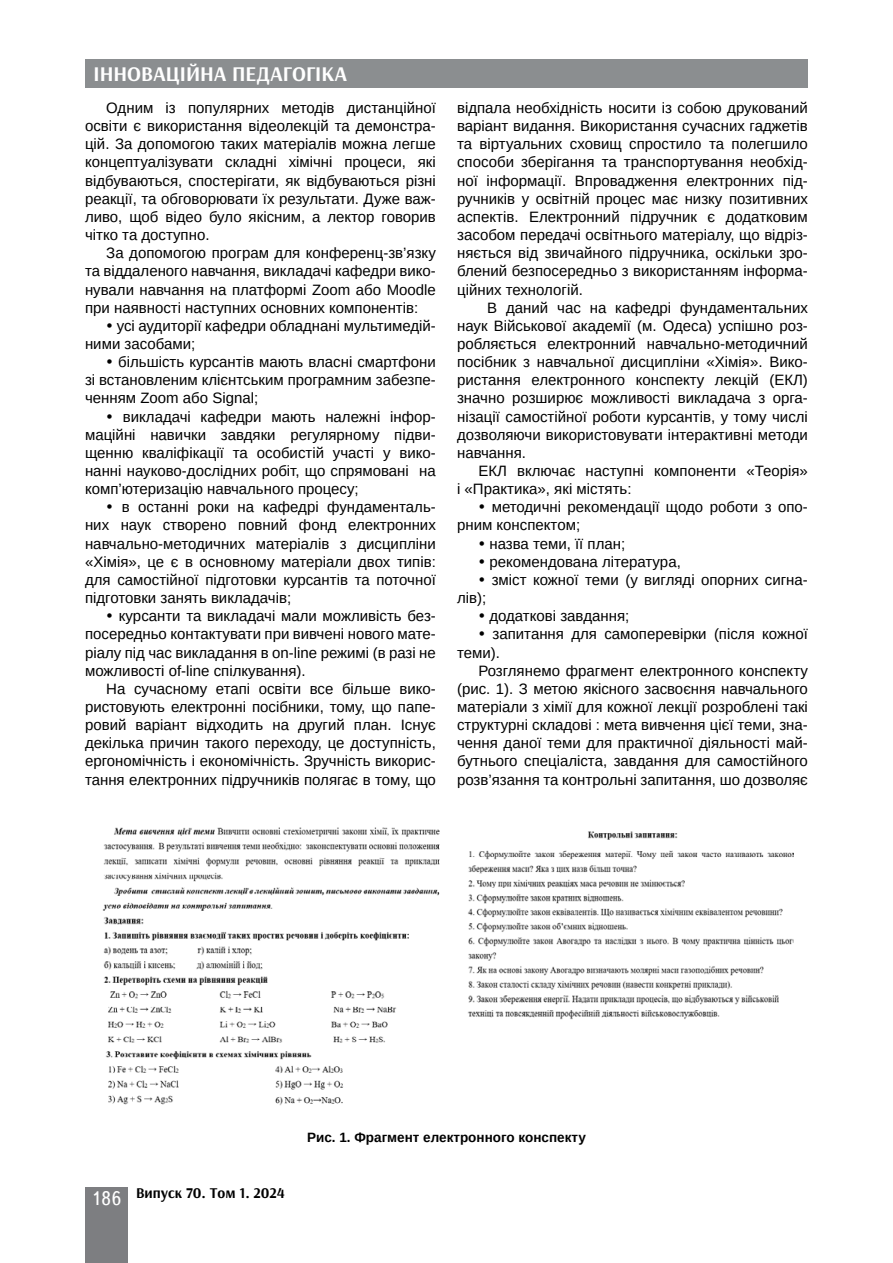
<style>
.page{position:relative;width:893px;height:1263px;background:#fff}
.page>*{position:absolute;margin:0;border:0;box-sizing:border-box;transform-origin:0 0}
.t1{font:700 21px "Arsenal";color:#fff}
.t2{font:15px/18.1px "Arimo";color:#000;text-align:justify}
.t3{font:700 15px "Arsenal";color:#000}
.t4{font:700 13.5px "Arimo";color:#000}
.s1{font-family:"Ukrainian Text";font-weight:400;font-size:19.5px;color:#fff}
</style>
<div class="page">
<div style="left:85px;top:59px;width:723px;height:29px;background:#8b8e90"></div>
<div style="left:85px;top:1186px;width:43px;height:76px;background:#7d7e81"></div>
<img style="left:102px;top:827px;width:338px;height:278px">
<img style="left:468px;top:831px;width:325px;height:189px">
<h1 class="t1" style="left:94px;top:61px;width:255px">ІННОВАЦІЙНА ПЕДАГОГІКА</h1>
<p class="t2" style="left:85px;top:99px;width:352px;text-indent:21px">Одним із популярних методів дистанційної освіти є використання відеолекцій та демонстра&shy;цій. За допомогою таких матеріалів можна легше концептуалізувати складні хімічні процеси, які відбуваються, спостерігати, як відбуваються різні реакції, та обговорювати їх результати. Дуже важ&shy;ливо, щоб відео було якісним, а лектор говорив чітко та доступно.</p>
<p class="t2" style="left:85px;top:244px;width:352px;text-indent:21px">За допомогою програм для конференц-зв’язку та віддаленого навчання, викладачі кафедри вико&shy;нували навчання на платформі Zoom або Moodle при наявності наступних основних компонентів:</p>
<p class="t2" style="left:85px;top:317px;width:352px;text-indent:21px">• усі аудиторії кафедри обладнані мультимедій&shy;ними засобами;</p>
<p class="t2" style="left:85px;top:353px;width:352px;text-indent:21px">• більшість курсантів мають власні смартфони зі встановленим клієнтським програмним забезпе&shy;ченням Zoom або Signal;</p>
<p class="t2" style="left:85px;top:407px;width:352px;text-indent:21px">• викладачі кафедри мають належні інфор&shy;маційні навички завдяки регулярному підви&shy;щенню кваліфікації та особистій участі у вико&shy;нанні науково-дослідних робіт, що спрямовані на комп’ютеризацію навчального процесу;</p>
<p class="t2" style="left:85px;top:498px;width:352px;text-indent:21px">• в останні роки на кафедрі фундаменталь&shy;них наук створено повний фонд електронних навчально-методичних матеріалів з дисципліни «Хімія», це є в основному матеріали двох типів: для самостійної підготовки курсантів та поточної підготовки занять викладачів;</p>
<p class="t2" style="left:85px;top:607px;width:352px;text-indent:21px">• курсанти та викладачі мали можливість без&shy;посередньо контактувати при вивчені нового мате&shy;ріалу під час викладання в on-line режимі (в разі не можливості of-line спілкування).</p>
<p class="t2" style="left:85px;top:680px;width:352px;text-indent:21px">Н а сучасному етапі освіти все більше вико&shy;ристовують електронні посібники, тому, що папе&shy;ровий варіант відходить на другий план. І снує декілька причин такого переходу, це доступність, ергономічність і економічність. Зручність викорис&shy;тання електронних підручників полягає в тому, що</p>
<p class="t2" style="left:457px;top:99px;width:352px">відпала необхідність носити із собою друкований варіант видання. Використання сучасних гаджетів та віртуальних сховищ спростило та полегшило способи зберігання та транспортування необхід&shy;ної інформації. Впровадження електронних під&shy;ручників у освітній процес має низку позитивних аспектів. Електронний підручник є додатковим засобом передачі освітнього матеріалу, що відріз&shy;няється від звичайного підручника, оскільки зро&shy;блений безпосередньо з використанням інформа&shy;ційних технологій.</p>
<p class="t2" style="left:457px;top:298px;width:352px;text-indent:30px">В даний час на кафедрі фундаментальних наук Військової академії (м. Одеса) успішно роз&shy;робляється електронний навчально-методичний посібник з навчальної дисципліни «Хімія». Вико&shy;ристання електронного конспекту лекцій (ЕКЛ</p>
<p class="t2" style="left:803px;top:371px;width:6px">)</p>
<p class="t2" style="left:457px;top:389px;width:352px">значно розширює можливості викладача з орга-</p>
<p class="t2" style="left:457px;top:407px;width:352px">нізації самостійної роботи курсантів, у тому числі</p>
<p class="t2" style="left:457px;top:426px;width:352px">дозволяючи використовувати інтерактивні методи</p>
<p class="t2" style="left:457px;top:444px;width:70px">навчання.</p>
<p class="t2" style="left:478px;top:462px;width:10px">ЕКЛ</p>
<p class="t2" style="left:457px;top:462px;width:352px;text-indent:60px">включає наступні компоненти «Теорія» і «Практика», які містять:</p>
<p class="t2" style="left:457px;top:498px;width:352px;text-indent:21px">• методичні рекомендації щодо роботи з опо&shy;рним конспектом;</p>
<p class="t2" style="left:478px;top:534px;width:148px">• назва теми, її план;</p>
<p class="t2" style="left:478px;top:553px;width:204px">• рекомендована література,</p>
<p class="t2" style="left:457px;top:571px;width:352px;text-indent:21px">• зміст кожної теми (у вигляді опорних сигна&shy;лів);</p>
<p class="t2" style="left:478px;top:607px;width:152px">• додаткові завдання;</p>
<p class="t2" style="left:457px;top:625px;width:352px;text-indent:21px">• запитання для самоперевірки (після кожної теми).</p>
<p class="t2" style="left:457px;top:661px;width:352px;text-indent:21px">Розглянемо фрагмент електронного конспекту (рис. 1). З метою якісного засвоєння навчального матеріали з хімії для кожної лекції розроблені такі структурні складові : мета вивчення цієї теми, зна&shy;чення даної теми для практичної діяльності май&shy;бутнього спеціаліста, завдання для самостійного розв’язання та контрольні запитання, шо дозволяє</p>
<p class="t3" style="left:91px;top:1183px;width:195px"><span class="s1">186</span> Випуск 70. Том 1. 2024</p>
<p class="t4" style="left:307px;top:1128px;width:280px">Рис. 1. Фрагмент електронного конспекту</p>
</div>
